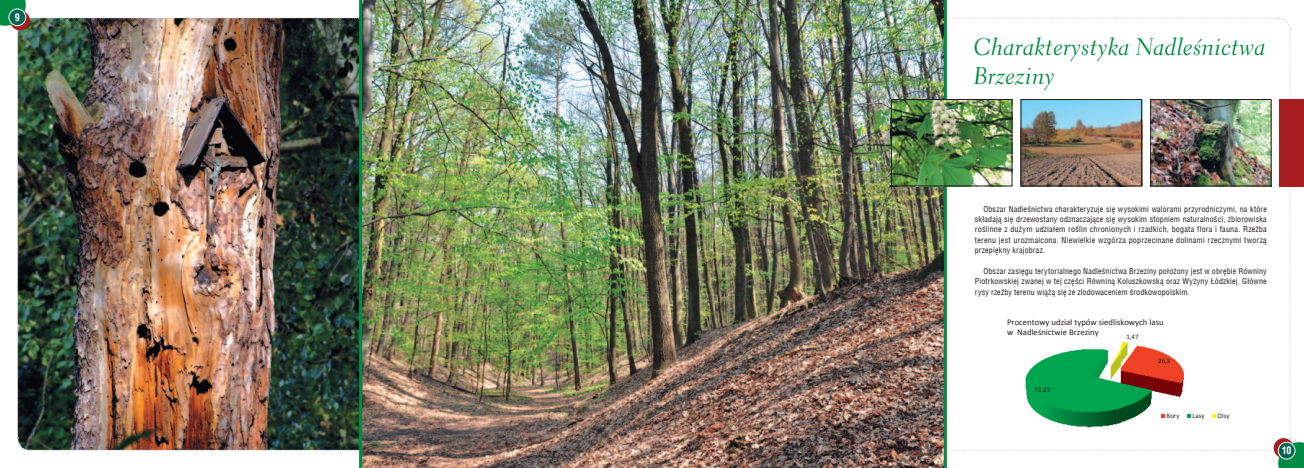
<style>
.page{position:relative;width:1304px;height:468px;background:#fff}
.page>*{position:absolute;margin:0;border:0;box-sizing:border-box;transform-origin:0 0}
.t1{font:24px/28.8px "Transit 521 PL Cursive";color:#008b43}
.t2{font:700 10px "Switzerland Condensed";color:#fff}
.t3{font:8.7px/10.7px "Calibri";color:#231f20}
.t4{font:8px/10.4px "Switzerland Condensed";letter-spacing:.02em;color:#231f20;text-align:justify}
.t5{font:6.8px "Calibri";color:#231f20}
</style>
<div class="page">
<img style="left:0;top:0;width:359px;height:451px">
<img style="left:362px;top:0;width:582px;height:468px">
<div style="left:9px;top:9px;width:17px;height:17px;background:#006553;border-radius:50%"></div>
<div style="left:8px;top:8px;width:18px;height:18px;border:1px solid #fff;border-radius:50%"></div>
<hr style="left:359px;top:0;width:3px;height:468px;background:#008b43">
<hr style="left:944px;top:0;width:3px;height:468px;background:#008b43">
<img style="left:657px;top:17px;width:647px;height:451px">
<svg style="left:1003px;top:315px;width:235px;height:127px"></svg>
<p class="t2" style="left:15px;top:11px;width:6px">9</p>
<h1 class="t1" style="left:974px;top:32px;width:294px">Charakterystyka Nadleśnictwa<br>Brzeziny</h1>
<p class="t4" style="left:975px;top:203px;width:293px;text-indent:9px">Obszar Nadleśnictwa charakteryzuje się wysokimi walorami przyrodniczymi, na które składają się drzewostany odznaczające się wysokim stopniem naturalności, zbiorowiska roślinne z dużym udziałem roślin chronionych i rzadkich, bogata flora i fauna. Rzeźba terenu jest urozmaicona. Niewielkie wzgórza poprzecinane dolinami rzecznymi tworzą przepiękny krajobraz.</p>
<p class="t4" style="left:975px;top:266px;width:293px;text-indent:9px">Obszar zasięgu terytorialnego Nadleśnictwa Brzeziny położony jest w obrębie Równiny Piotrkowskiej zwanej w tej części Równiną Koluszkowską oraz Wyżyny Łódzkiej. Główne rysy rzeźby terenu wiążą się ze zlodowaceniem środkowopolskim.</p>
<p class="t3" style="left:1007px;top:316px;width:158px">Procentowy udział typów siedliskowych lasu w Nadleśnictwie Brzeziny</p>
<p class="t5" style="left:1126px;top:332px;width:14px">1,47</p>
<p class="t5" style="left:1035px;top:385px;width:17px">72,23</p>
<p class="t5" style="left:1158px;top:356px;width:14px">26,3</p>
<p class="t5" style="left:1167px;top:411px;width:14px">Bory</p>
<p class="t5" style="left:1193px;top:411px;width:13px">Lasy</p>
<p class="t5" style="left:1218px;top:411px;width:13px">Olsy</p>
<p class="t2" style="left:1282px;top:444px;width:11px">10</p>
</div>
